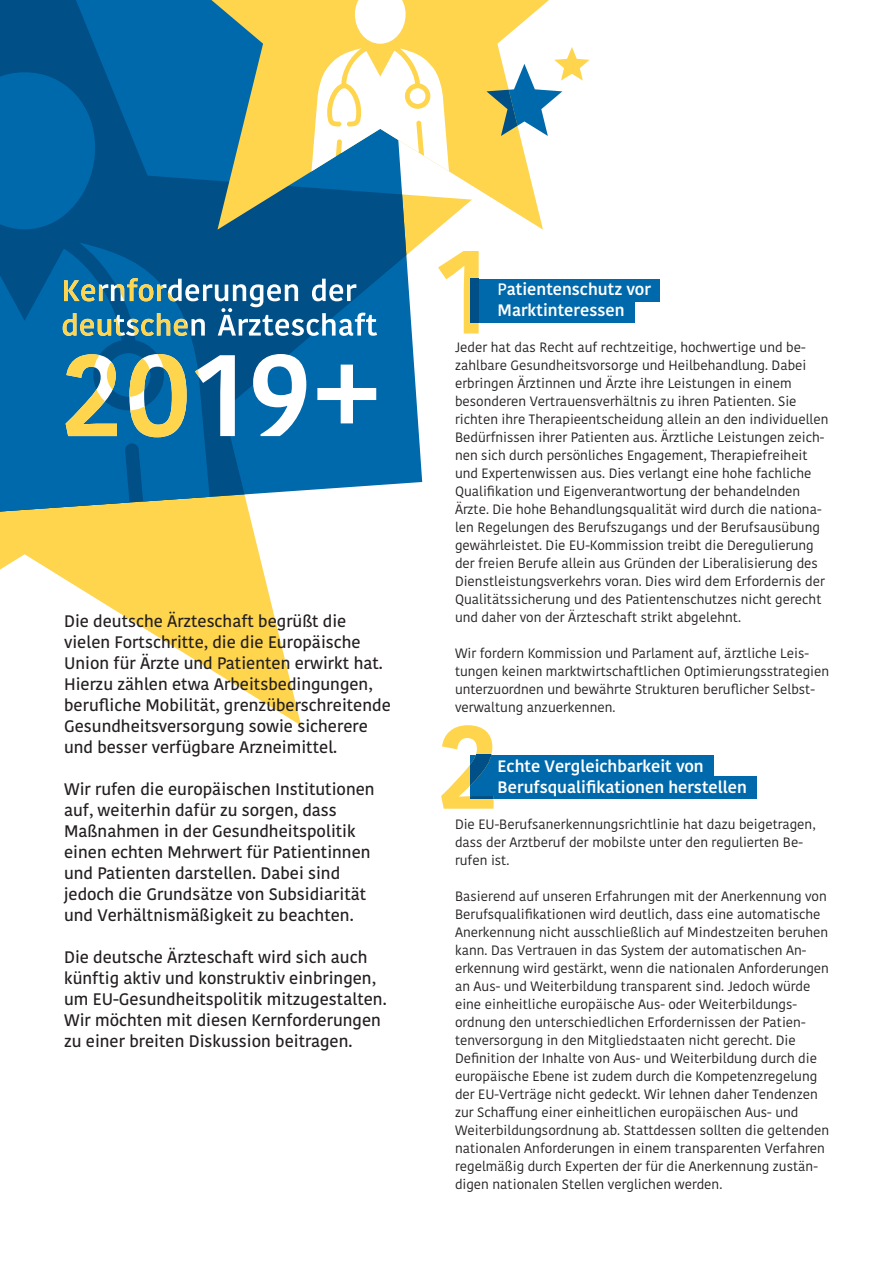
<style>
.page{position:relative;width:893px;height:1263px;background:#fff}
.page>*{position:absolute;margin:0;border:0;box-sizing:border-box;transform-origin:0 0}
.t1{font:500 16.65px/21px "Kohinoor Bangla";color:#231f20}
.t2{font:600 16.5px/21px "Kohinoor Bangla";color:#fff}
.t3{font:13.5px/18px "Kohinoor Bangla";color:#231f20}
.s1{font-weight:500}
</style>
<div class="page">
<svg style="left:0;top:230px;width:472px;height:495px"></svg>
<div style="left:470px;top:279px;width:189px;height:23px;background:#0069ab"></div>
<div style="left:470px;top:300px;width:164px;height:23px;background:#0069ab"></div>
<div style="left:470px;top:755px;width:244px;height:23px;background:#0069ab"></div>
<div style="left:470px;top:776px;width:287px;height:23px;background:#0069ab"></div>
<svg style="left:441px;top:725px;width:53px;height:84px"></svg>
<svg style="left:470px;top:755px;width:24px;height:44px"></svg>
<svg style="left:406px;top:230px;width:16px;height:281px"></svg>
<svg style="left:0;top:0;width:406px;height:511px;background:#176da4"></svg>
<svg style="left:0;top:72px;width:226px;height:439px;background:#05629c"></svg>
<svg style="left:63px;top:278px;width:314px;height:159px"></svg>
<svg style="left:64px;top:278px;width:162px;height:23px;background:#5d8f9a"></svg>
<svg style="left:211px;top:0;width:338px;height:230px;background:#b8b878"></svg>
<svg style="left:309px;top:0;width:142px;height:200px"></svg>
<svg style="left:486px;top:47px;width:104px;height:89px"></svg>
<svg style="left:438px;top:251px;width:41px;height:82px"></svg>
<div style="left:470px;top:279px;width:9px;height:44px;background:#004f87"></div>
<p class="t1" style="left:64px;top:610px;width:328px">Die deutsche Ärzteschaft begrüßt die vielen Fortschritte, die die Europäische Union für Ärzte und Patienten erwirkt hat.<br>Hierzu zählen etwa Arbeitsbedingungen, berufliche Mobilität, grenzüberschreitende Gesundheitsversorgung sowie sicherere und besser verfügbare Arzneimittel.</p>
<p class="t1" style="left:64px;top:778px;width:312px">Wir rufen die europäischen Institutionen auf, weiterhin dafür zu sorgen, dass Maßnahmen in der Gesundheitspolitik einen echten Mehrwert für Patientinnen und Patienten darstellen. Dabei sind jedoch die Grundsätze von Subsidiarität und Verhältnismäßigkeit zu beachten.</p>
<p class="t1" style="left:64px;top:946px;width:324px">Die deutsche Ärzteschaft wird sich auch künftig aktiv und konstruktiv einbringen, um EU-Gesundheitspolitik mitzugestalten.<br>Wir möchten mit diesen Kernforderungen zu einer breiten Diskussion beitragen.</p>
<p class="t2" style="left:497px;top:278px;width:155px"><span class="s1">P</span>atientenschutz vor<br>Marktinteressen</p>
<p class="t3" style="left:455px;top:338px;width:375px">Jeder hat das Recht auf rechtzeitige, hochwertige und be&shy;zahlbare Gesundheitsvorsorge und Heilbehandlung. Dabei erbringen Ärztinnen und Ärzte ihre Leistungen in einem besonderen Vertrauensverhältnis zu ihren Patienten. Sie richten ihre Therapieentscheidung allein an den individuellen Bedürfnissen ihrer Patienten aus. Ärztliche Leistungen zeich&shy;nen sich durch persönliches Engagement, Therapiefreiheit und Expertenwissen aus. Dies verlangt eine hohe fachliche Qualifikation und Eigenverantwortung der behandelnden Ärzte. Die hohe Behandlungsqualität wird durch die nationa&shy;len Regelungen des Berufszugangs und der Berufsausübung gewährleistet. Die EU-Kommission treibt die Deregulierung der freien Berufe allein aus Gründen der Liberalisierung des Dienstleistungsverkehrs voran. Dies wird dem Erfordernis der Qualitätssicherung und des Patientenschutzes nicht gerecht und daher von der Ärzteschaft strikt abgelehnt.</p>
<p class="t3" style="left:455px;top:644px;width:376px">Wir fordern Kommission und Parlament auf, ärztliche Leis&shy;tungen keinen marktwirtschaftlichen Optimierungsstrategien unterzuordnen und bewährte Strukturen beruflicher Selbst&shy;verwaltung anzuerkennen.</p>
<p class="t2" style="left:497px;top:755px;width:251px">Echte Vergleichbarkeit von<br>Berufsqualifikationen herstellen</p>
<p class="t3" style="left:455px;top:815px;width:362px">Die EU-Berufsanerkennungsrichtlinie hat dazu beigetragen, dass der Arztberuf der mobilste unter den regulierten Be&shy;rufen ist.</p>
<p class="t3" style="left:455px;top:887px;width:376px">Basierend auf unseren Erfahrungen mit der Anerkennung von Berufsqualifikationen wird deutlich, dass eine automatische Anerkennung nicht ausschließlich auf Mindestzeiten beruhen kann. Das Vertrauen in das System der automatischen An&shy;erkennung wird gestärkt, wenn die nationalen Anforderungen an Aus- und Weiterbildung transparent sind. Jedoch würde eine einheitliche europäische Aus- oder Weiterbildungs&shy;ordnung den unterschiedlichen Erfordernissen der Patien&shy;tenversorgung in den Mitgliedstaaten nicht gerecht. Die Definition der Inhalte von Aus- und Weiterbildung durch die europäische Ebene ist zudem durch die Kompetenzregelung der EU-Verträge nicht gedeckt. Wir lehnen daher Tendenzen zur Schaffung einer einheitlichen europäischen Aus- und Weiterbildungsordnung ab. Stattdessen sollten die geltenden nationalen Anforderungen in einem transparenten Verfahren regelmäßig durch Experten der für die Anerkennung zustän&shy;digen nationalen Stellen verglichen werden.</p>
</div>
